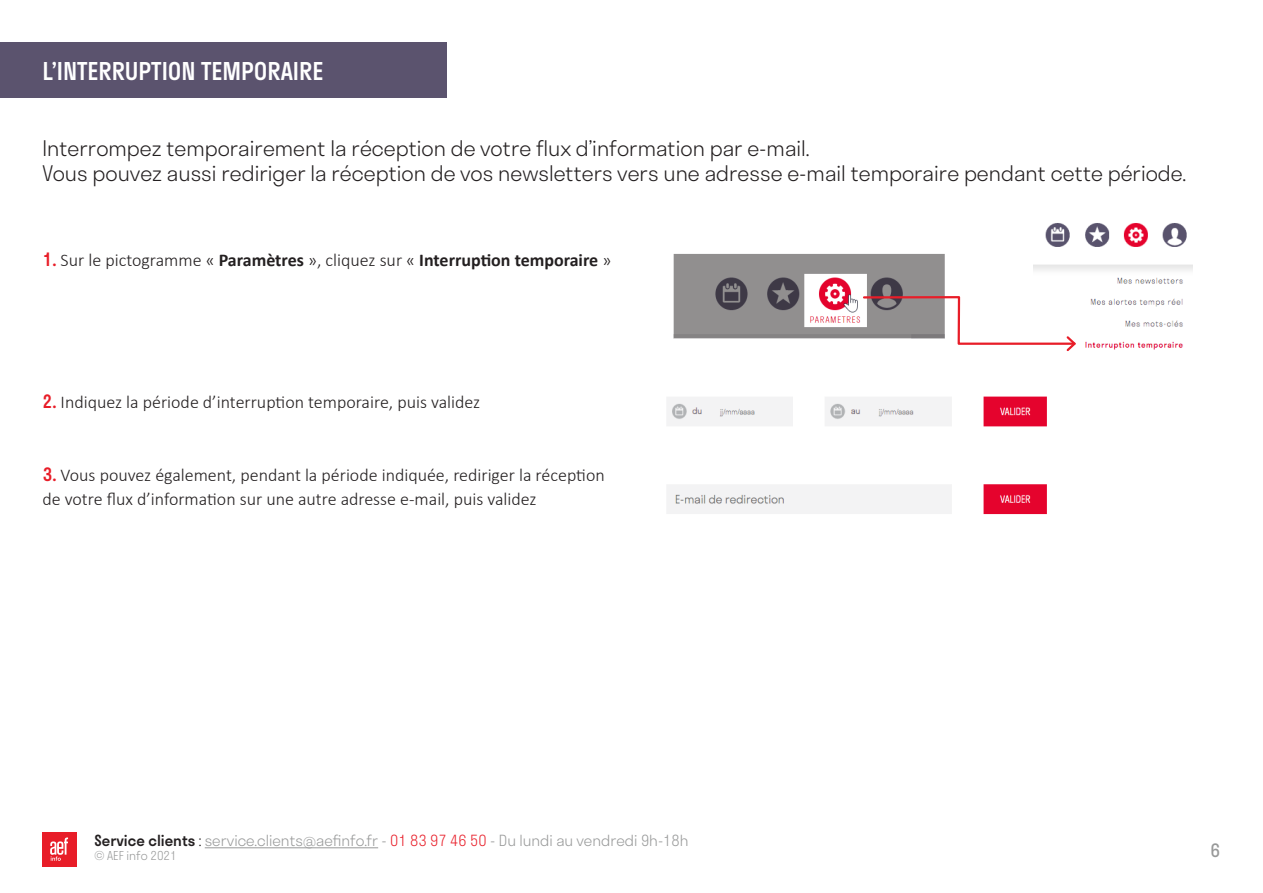
<style>
.page{position:relative;width:1263px;height:893px;background:#fff}
.page>*{position:absolute;margin:0;border:0;box-sizing:border-box;transform-origin:0 0}
.t1{font:500 24px "Stratos";color:#fff}
.t2{font:300 21px "Stratos";color:#231f20}
.t3{font:300 18px/24px "Calibri";color:#231f20}
.t4{font:700 18px "Calibri";color:#231f20}
.t5{font:18px "Stratos";color:#989999}
.t6{font:300 15px "Stratos";color:#989999}
.t7{font:300 12px "Stratos";color:#989999}
.s1{font-family:"Stratos";font-weight:500;color:#e81d28}
.s2{font-weight:300}
.s3{font-weight:500;color:#231f20}
.s4{color:#231f20}
.s5{color:#e81d28}
</style>
<div class="page">
<hr style="left:205px;top:847px;width:173px;height:1px;background:#989999">
<div style="left:43px;top:832px;width:34px;height:34px;background:#e81d28"></div>
<svg style="left:50px;top:837px;width:18px;height:24px"></svg>
<div style="left:0;top:43px;width:446px;height:55px;background:#5b536e"></div>
<img style="left:1045px;top:223px;width:147px;height:127px">
<svg style="left:674px;top:254px;width:404px;height:97px"></svg>
<img style="left:667px;top:396px;width:380px;height:31px">
<img style="left:667px;top:484px;width:380px;height:31px">
<p class="t1" style="left:43px;top:52px;width:282px">L’INTERRUPTION TEMPORAIRE</p>
<p class="t2" style="left:43px;top:131px;width:769px">Interrompez temporairement la réception de votre flux d’information par e-mail.</p>
<p class="t2" style="left:43px;top:157px;width:1145px">Vous pouvez aussi rediriger la réception de vos newsletters vers une adresse e-mail temporaire pendant cette période.</p>
<p class="t4" style="left:43px;top:247px;width:570px"><span class="s1">1.</span> <span class="s2">Sur le pictogramme «</span> Paramètres <span class="s2">», cliquez sur «</span> Interruption temporaire <span class="s2">»</span></p>
<p class="t3" style="left:43px;top:390px;width:439px"><span class="s1">2.</span> Indiquez la période d’interruption temporaire, puis validez</p>
<p class="t3" style="left:43px;top:462px;width:564px"><span class="s1">3.</span> Vous pouvez également, pendant la période indiquée, rediriger la réception de votre flux d’information sur une autre adresse e-mail, puis validez</p>
<p class="t6" style="left:95px;top:828px;width:595px"><span class="s3">Service clients</span> <span class="s4">:</span> service.clients@aefinfo.fr - <span class="s5">01 83 97 46 50</span> - Du lundi au vendredi 9h-18h</p>
<p class="t7" style="left:95px;top:846px;width:84px">© AEF info 2021</p>
<p class="t5" style="left:1210px;top:836px;width:11px">6</p>
</div>
